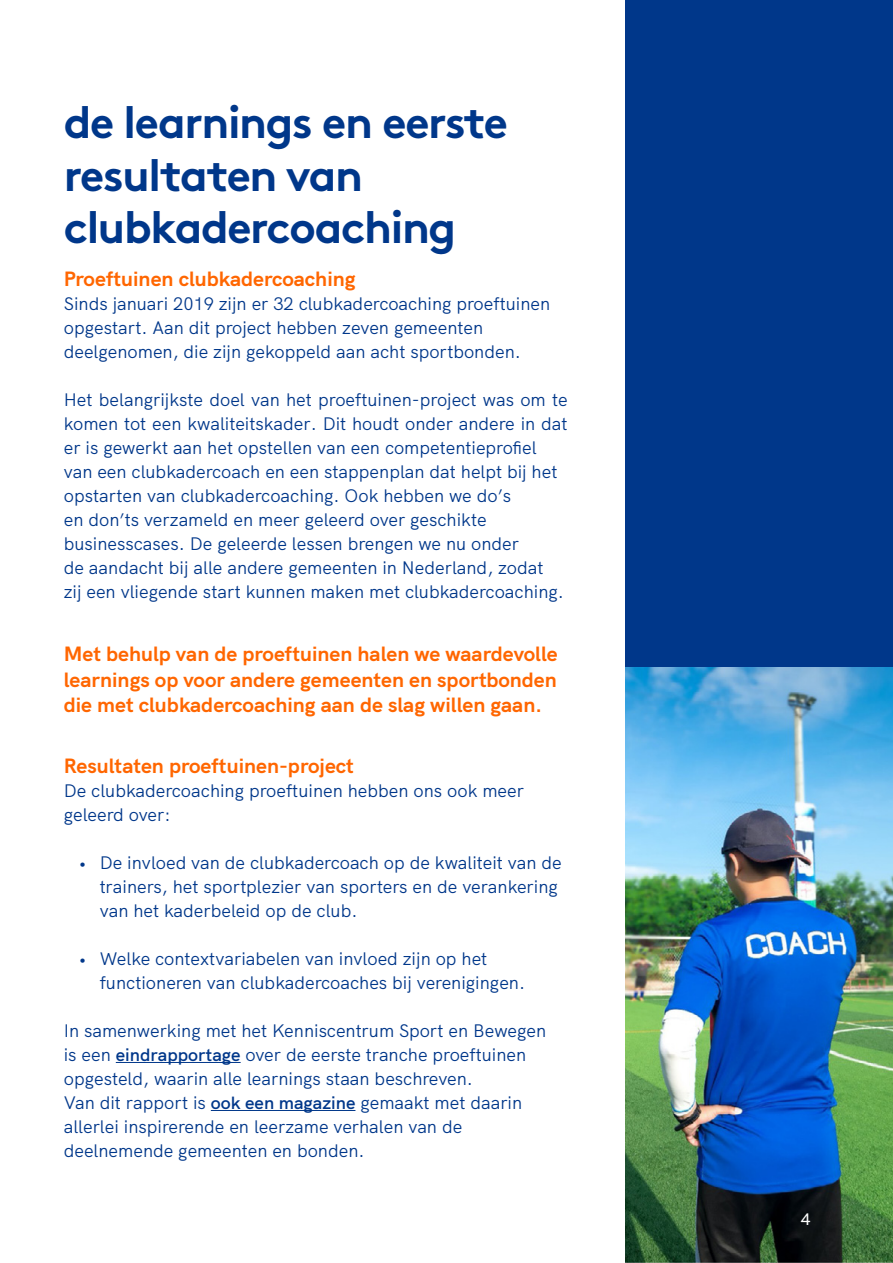
<style>
.page{position:relative;width:893px;height:1263px;background:#fff}
.page>*{position:absolute;margin:0;border:0;box-sizing:border-box;transform-origin:0 0}
.t1{font:700 45px/52.5px "Brown";letter-spacing:-.03em;color:#00378a}
.t2{font:700 21px/25.5px "HK Grotesk";color:#f60;text-align:justify}
.t3{font:18px/24px "HK Grotesk";color:#00378a}
.t4{font:500 16.95px "HK Grotesk";color:#fff}
.s1{font-weight:600}
</style>
<div class="page">
<hr style="left:116px;top:1062px;width:125px;height:1px;background:#00378a">
<hr style="left:211px;top:1110px;width:144px;height:1px;background:#00378a">
<div style="left:625px;top:0;width:268px;height:731px;background:#00378a"></div>
<img style="left:625px;top:668px;width:268px;height:595px">
<h1 class="t1" style="left:64px;top:92px;width:446px">de learnings en eerste resultaten van clubkadercoaching</h1>
<p class="t2" style="left:64px;top:264px;width:293px">Proeftuinen clubkadercoaching</p>
<p class="t3" style="left:64px;top:290px;width:488px">Sinds januari 2019 zijn er 32 clubkadercoaching proeftuinen opgestart. Aan dit project hebben zeven gemeenten deelgenomen, die zijn gekoppeld aan acht sportbonden.</p>
<p class="t3" style="left:64px;top:386px;width:505px">Het belangrijkste doel van het proeftuinen-project was om te komen tot een kwaliteitskader. Dit houdt onder andere in dat er is gewerkt aan het opstellen van een competentieprofiel van een clubkadercoach en een stappenplan dat helpt bij het opstarten van clubkadercoaching. Ook hebben we do’s<br>en don’ts verzameld en meer geleerd over geschikte businesscases. De geleerde lessen brengen we nu onder<br>de aandacht bij alle andere gemeenten in Nederland, zodat<br>zij een vliegende start kunnen maken met clubkadercoaching.</p>
<p class="t2" style="left:64px;top:639px;width:495px">Met behulp van de proeftuinen halen we waardevolle learnings op voor andere gemeenten en sportbonden die met clubkadercoaching aan de slag willen gaan.</p>
<p class="t2" style="left:64px;top:751px;width:292px">Resultaten proeftuinen-project</p>
<p class="t3" style="left:64px;top:777px;width:462px">De clubkadercoaching proeftuinen hebben ons ook meer geleerd over:</p>
<p class="t3" style="left:100px;top:849px;width:464px;text-indent:-21px">• De invloed van de clubkadercoach op de kwaliteit van de trainers, het sportplezier van sporters en de verankering van het kaderbeleid op de club.</p>
<p class="t3" style="left:100px;top:945px;width:427px;text-indent:-21px">• Welke contextvariabelen van invloed zijn op het functioneren van clubkadercoaches bij verenigingen.</p>
<p class="t3" style="left:64px;top:1017px;width:484px">In samenwerking met het Kenniscentrum Sport en Bewegen is een <span class="s1">eindrapportage</span> over de eerste tranche proeftuinen opgesteld, waarin alle learnings staan beschreven.<br>Van dit rapport is <span class="s1">ook een magazine</span> gemaakt met daarin allerlei inspirerende en leerzame verhalen van de deelnemende gemeenten en bonden.</p>
<p class="t4" style="left:801px;top:1205px;width:11px">4</p>
</div>
